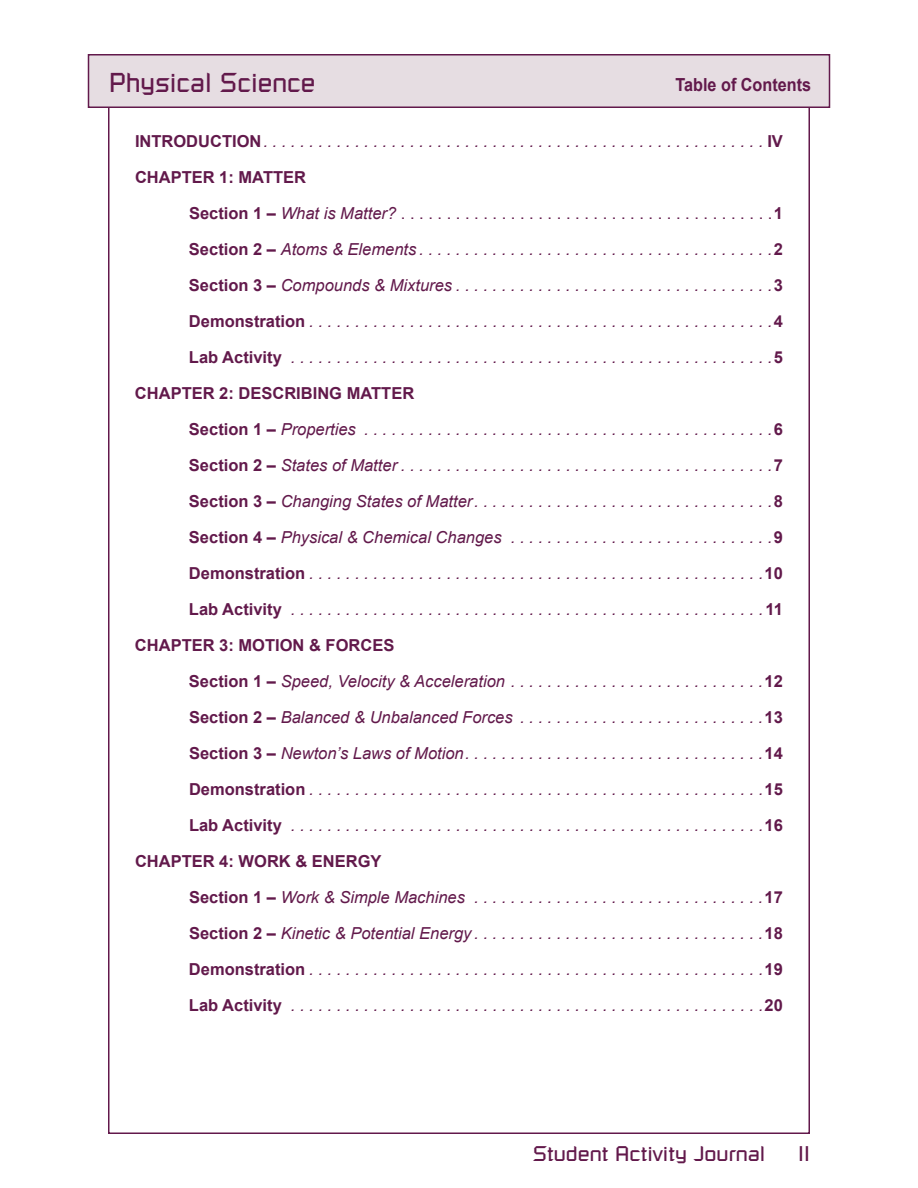
<style>
.page{position:relative;width:918px;height:1188px;background:#fff}
.page>*{position:absolute;margin:0;border:0;box-sizing:border-box;transform-origin:0 0}
.t1{font:27px "Russell Square";color:#62194b;scale:.95 1}
.t2{font:21px "Russell Square";color:#62194b}
.t3{font:700 18px "Arial";color:#62194b;scale:.9 1}
.t4{font:italic 16.5px/36px "Arial";color:#62194b}
.t5{font:700 16.5px "Arial";color:#62194b}
.t6{font:16.5px "Arial";color:#62194b}
.s1{font-weight:700;font-style:normal}
.s2{font-weight:700}
.s3{font-style:italic}
</style>
<div class="page">
<div style="left:88px;top:55px;width:742px;height:52px;background:#e6dde2"></div>
<div style="left:88px;top:54px;width:742px;height:54px;border:2px solid #62194b"></div>
<h1 class="t1" style="left:109px;top:72px;width:219px">Physical Science</h1>
<p class="t3" style="left:676px;top:75px;width:152px">Table of Contents</p>
<p class="t4" style="left:135px;top:123px;width:650px"><span class="s1">INTRODUCTION</span>. . . . . . . . . . . . . . . . . . . . . . . . . . . . . . . . . . . . . . . . . . . . . . . . . . . . . . . <span class="s1">IV<br>CHAPTER 1: MATTER</span></p>
<p class="t6" style="left:189px;top:204px;width:595px"><span class="s2">Section 1 –</span> <span class="s3">What is Matter?</span> . . . . . . . . . . . . . . . . . . . . . . . . . . . . . . . . . . . . . . . . .<span class="s2">1</span></p>
<p class="t4" style="left:189px;top:231px;width:595px"><span class="s1">Section 2 –</span> Atoms &amp; Elements . . . . . . . . . . . . . . . . . . . . . . . . . . . . . . . . . . . . . . .<span class="s1">2</span></p>
<p class="t4" style="left:189px;top:267px;width:595px"><span class="s1">Section 3 –</span> Compounds &amp; Mixtures . . . . . . . . . . . . . . . . . . . . . . . . . . . . . . . . . . .<span class="s1">3</span></p>
<p class="t4" style="left:189px;top:303px;width:596px"><span class="s1">Demonstration</span> . . . . . . . . . . . . . . . . . . . . . . . . . . . . . . . . . . . . . . . . . . . . . . . . . . .<span class="s1">4</span></p>
<p class="t4" style="left:189px;top:339px;width:596px"><span class="s1">Lab Activity</span> . . . . . . . . . . . . . . . . . . . . . . . . . . . . . . . . . . . . . . . . . . . . . . . . . . . . .<span class="s1">5</span></p>
<p class="t5" style="left:135px;top:384px;width:281px">CHAPTER 2: DESCRIBING MATTER</p>
<p class="t4" style="left:189px;top:411px;width:595px"><span class="s1">Section 1 –</span> Properties . . . . . . . . . . . . . . . . . . . . . . . . . . . . . . . . . . . . . . . . . . . . .<span class="s1">6</span></p>
<p class="t4" style="left:189px;top:447px;width:595px"><span class="s1">Section 2 –</span> States of Matter . . . . . . . . . . . . . . . . . . . . . . . . . . . . . . . . . . . . . . . . .<span class="s1">7</span></p>
<p class="t4" style="left:189px;top:483px;width:595px"><span class="s1">Section 3 –</span> Changing States of Matter. . . . . . . . . . . . . . . . . . . . . . . . . . . . . . . . .<span class="s1">8</span></p>
<p class="t4" style="left:189px;top:519px;width:595px"><span class="s1">Section 4 –</span> Physical &amp; Chemical Changes . . . . . . . . . . . . . . . . . . . . . . . . . . . . .<span class="s1">9</span></p>
<p class="t4" style="left:189px;top:555px;width:596px"><span class="s1">Demonstration</span> . . . . . . . . . . . . . . . . . . . . . . . . . . . . . . . . . . . . . . . . . . . . . . . . . .<span class="s1">10</span></p>
<p class="t4" style="left:189px;top:591px;width:595px"><span class="s1">Lab Activity</span> . . . . . . . . . . . . . . . . . . . . . . . . . . . . . . . . . . . . . . . . . . . . . . . . . . . .<span class="s1">11</span></p>
<p class="t5" style="left:135px;top:636px;width:261px">CHAPTER 3: MOTION &amp; FORCES</p>
<p class="t4" style="left:189px;top:663px;width:596px"><span class="s1">Section 1 –</span> Speed, Velocity &amp; Acceleration . . . . . . . . . . . . . . . . . . . . . . . . . . . .<span class="s1">12</span></p>
<p class="t4" style="left:189px;top:699px;width:596px"><span class="s1">Section 2 –</span> Balanced &amp; Unbalanced Forces . . . . . . . . . . . . . . . . . . . . . . . . . . .<span class="s1">13</span></p>
<p class="t4" style="left:189px;top:735px;width:596px"><span class="s1">Section 3 –</span> Newton’s Laws of Motion . . . . . . . . . . . . . . . . . . . . . . . . . . . . . . . . .<span class="s1">14</span></p>
<p class="t4" style="left:189px;top:771px;width:596px"><span class="s1">Demonstration</span> . . . . . . . . . . . . . . . . . . . . . . . . . . . . . . . . . . . . . . . . . . . . . . . . . .<span class="s1">15</span></p>
<p class="t4" style="left:189px;top:807px;width:596px"><span class="s1">Lab Activity</span> . . . . . . . . . . . . . . . . . . . . . . . . . . . . . . . . . . . . . . . . . . . . . . . . . . . .<span class="s1">16</span></p>
<p class="t5" style="left:135px;top:852px;width:248px">CHAPTER 4: WORK &amp; ENERGY</p>
<p class="t4" style="left:189px;top:879px;width:596px"><span class="s1">Section 1 –</span> Work &amp; Simple Machines . . . . . . . . . . . . . . . . . . . . . . . . . . . . . . . .<span class="s1">17</span></p>
<p class="t4" style="left:189px;top:915px;width:595px"><span class="s1">Section 2 –</span> Kinetic &amp; Potential Energy . . . . . . . . . . . . . . . . . . . . . . . . . . . . . . . .<span class="s1">18</span></p>
<p class="t4" style="left:189px;top:951px;width:596px"><span class="s1">Demonstration</span> . . . . . . . . . . . . . . . . . . . . . . . . . . . . . . . . . . . . . . . . . . . . . . . . . .<span class="s1">19</span></p>
<p class="t4" style="left:189px;top:987px;width:596px"><span class="s1">Lab Activity</span> . . . . . . . . . . . . . . . . . . . . . . . . . . . . . . . . . . . . . . . . . . . . . . . . . . . .<span class="s1">20</span></p>
<p class="t2" style="left:533px;top:1146px;width:234px">Student Activity Journal</p>
<p class="t2" style="left:798px;top:1146px;width:13px">II</p>
</div>
